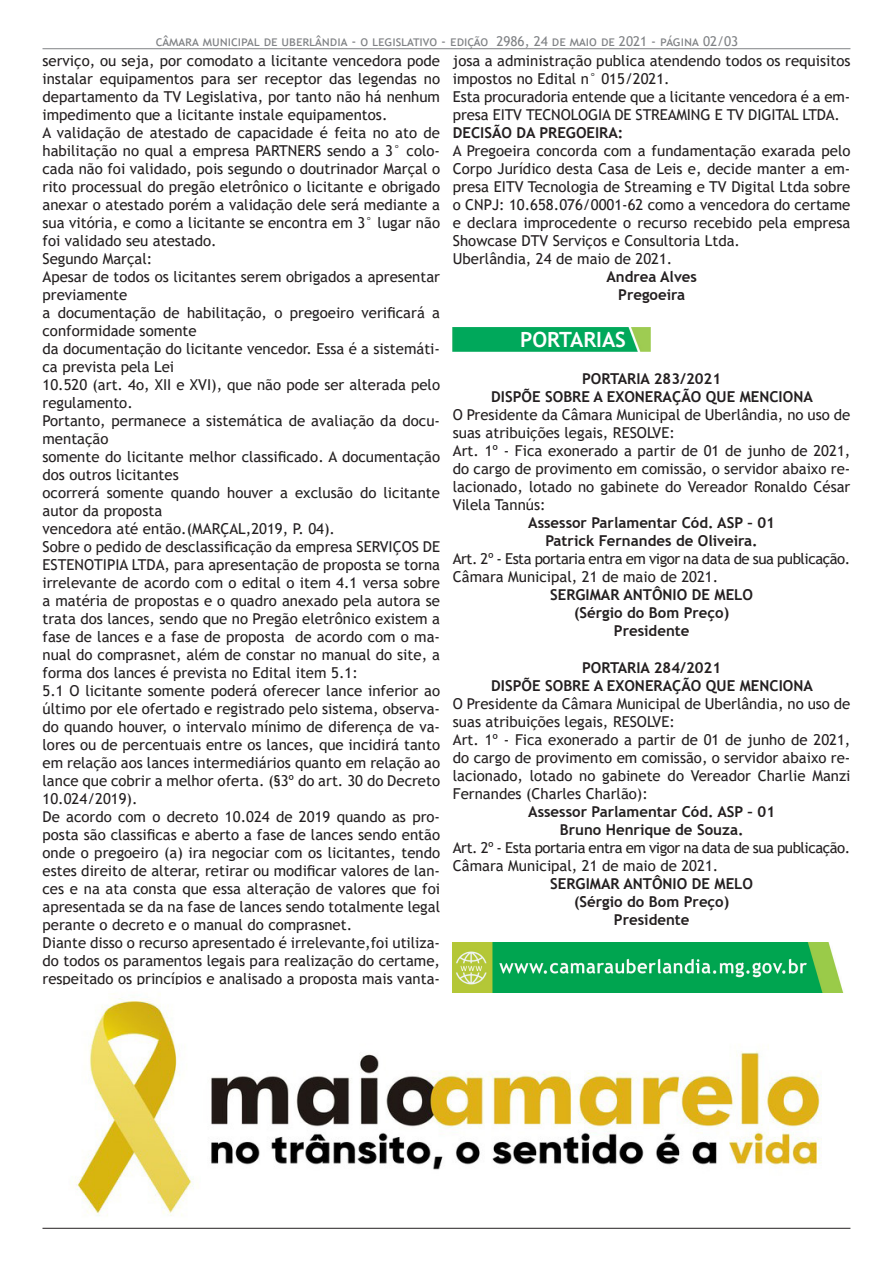
<style>
.page{position:relative;width:893px;height:1263px;background:#fff}
.page>*{position:absolute;margin:0;border:0;box-sizing:border-box;transform-origin:0 0}
.t1{font:700 21px "Trebuchet MS";color:#fff}
.t2{font:15px/18px "Trebuchet MS";color:#231f20}
.t3{font:700 15px "Trebuchet MS";color:#231f20}
.t4{font:15px "Trebuchet MS";letter-spacing:-.03em;color:#231f20}
.t5{font:13.5px "Trebuchet MS";color:#808285}
</style>
<div class="page">
<hr style="left:43px;top:48px;width:807px;height:1px;background:#808285">
<hr style="left:42px;top:1228px;width:808px;height:1px;background:#231f20">
<img style="left:453px;top:327px;width:197px;height:25px">
<img style="left:74px;top:992px;width:770px;height:224px">
<img style="left:452px;top:943px;width:391px;height:49px">
<p class="t5" style="left:156px;top:32px;width:584px">câmara municipal de uberlândia - o legislativo - edição 2986, 24 de maio de 2021 - página 02/03</p>
<p class="t2" style="left:43px;top:52px;width:399px;text-align:justify">serviço, ou seja, por comodato a licitante vencedora pode instalar equipamentos para ser receptor das legendas no departamento da TV Legislativa, por tanto não há nenhum impedimento que a licitante instale equipamentos.</p>
<p class="t2" style="left:43px;top:124px;width:399px;text-align:justify">A validação de atestado de capacidade é feita no ato de habilitação no qual a empresa PARTNERS sendo a 3° colo&shy;cada não foi validado, pois segundo o doutrinador Marçal o rito processual do pregão eletrônico o licitante e obrigado anexar o atestado porém a validação dele será mediante a sua vitória, e como a licitante se encontra em 3° lugar não foi validado seu atestado.</p>
<p class="t2" style="left:43px;top:250px;width:111px">Segundo Marçal:</p>
<p class="t2" style="left:43px;top:268px;width:399px">Apesar de todos os licitantes serem obrigados a apresentar previamente</p>
<p class="t2" style="left:43px;top:304px;width:399px">a documentação de habilitação, o pregoeiro verificará a conformidade somente</p>
<p class="t2" style="left:43px;top:340px;width:399px">da documentação do licitante vencedor. Essa é a sistemáti&shy;ca prevista pela Lei</p>
<p class="t2" style="left:43px;top:376px;width:399px">10.520 (art. 4o, XII e XVI), que não pode ser alterada pelo regulamento.</p>
<p class="t2" style="left:43px;top:412px;width:399px">Portanto, permanece a sistemática de avaliação da docu&shy;mentação</p>
<p class="t2" style="left:43px;top:448px;width:399px">somente do licitante melhor classificado. A documentação dos outros licitantes</p>
<p class="t2" style="left:43px;top:484px;width:399px">ocorrerá somente quando houver a exclusão do licitante autor da proposta</p>
<p class="t2" style="left:43px;top:520px;width:294px">vencedora até então.(MARÇAL,2019, P. 04).</p>
<p class="t2" style="left:43px;top:538px;width:399px;text-align:justify">Sobre o pedido de desclassificação da empresa SERVIÇOS DE ESTENOTIPIA LTDA, para apresentação de proposta se torna irrelevante de acordo com o edital o item 4.1 versa sobre a matéria de propostas e o quadro anexado pela autora se trata dos lances, sendo que no Pregão eletrônico existem a fase de lances e a fase de proposta de acordo com o ma&shy;nual do comprasnet, além de constar no manual do site, a forma dos lances é prevista no Edital item 5.1:</p>
<p class="t2" style="left:43px;top:682px;width:399px;text-align:justify">5.1 O licitante somente poderá oferecer lance inferior ao último por ele ofertado e registrado pelo sistema, observa&shy;do quando houver, o intervalo mínimo de diferença de va&shy;lores ou de percentuais entre os lances, que incidirá tanto em relação aos lances intermediários quanto em relação ao lance que cobrir a melhor oferta. (§3º do art. 30 do Decreto 10.024/2019).</p>
<p class="t2" style="left:43px;top:808px;width:399px;text-align:justify">De acordo com o decreto 10.024 de 2019 quando as pro&shy;posta são classificas e aberto a fase de lances sendo então onde o pregoeiro (a) ira negociar com os licitantes, tendo estes direito de alterar, retirar ou modificar valores de lan&shy;ces e na ata consta que essa alteração de valores que foi apresentada se da na fase de lances sendo totalmente legal perante o decreto e o manual do comprasnet.</p>
<p class="t2" style="left:43px;top:934px;width:399px;text-align:justify">Diante disso o recurso apresentado é irrelevante,foi utiliza&shy;do todos os paramentos legais para realização do certame, respeitado os princípios e analisado a proposta mais vanta-</p>
<p class="t2" style="left:453px;top:52px;width:399px">josa a administração publica atendendo todos os requisitos impostos no Edital n° 015/2021.</p>
<p class="t2" style="left:453px;top:88px;width:399px">Esta procuradoria entende que a licitante vencedora é a em&shy;presa EITV TECNOLOGIA DE STREAMING E TV DIGITAL LTDA.</p>
<p class="t3" style="left:453px;top:124px;width:172px">DECISÃO DA PREGOEIRA:</p>
<p class="t2" style="left:453px;top:142px;width:399px;text-align:justify">A Pregoeira concorda com a fundamentação exarada pelo Corpo Jurídico desta Casa de Leis e, decide manter a em&shy;presa EITV Tecnologia de Streaming e TV Digital Ltda sobre o CNPJ: 10.658.076/0001-62 como a vencedora do certame e declara improcedente o recurso recebido pela empresa Showcase DTV Serviços e Consultoria Ltda.</p>
<p class="t2" style="left:453px;top:250px;width:221px">Uberlândia, 24 de maio de 2021.</p>
<p class="t3" style="left:606px;top:268px;width:92px">Andrea Alves</p>
<p class="t3" style="left:618px;top:286px;width:68px">Pregoeira</p>
<p class="t1" style="left:520px;top:327px;width:107px">PORTARIAS</p>
<p class="t3" style="left:582px;top:369px;width:141px">PORTARIA 283/2021</p>
<p class="t3" style="left:491px;top:387px;width:323px">DISPÕE SOBRE A EXONERAÇÃO QUE MENCIONA</p>
<p class="t2" style="left:453px;top:405px;width:399px">O Presidente da Câmara Municipal de Uberlândia, no uso de suas atribuições legais, RESOLVE:</p>
<p class="t2" style="left:453px;top:441px;width:399px;text-align:justify">Art. 1º - Fica exonerado a partir de 01 de junho de 2021, do cargo de provimento em comissão, o servidor abaixo re&shy;lacionado, lotado no gabinete do Vereador Ronaldo César Vilela Tannús:</p>
<p class="t3" style="left:528px;top:513px;width:248px">Assessor Parlamentar Cód. ASP – 01</p>
<p class="t3" style="left:546px;top:531px;width:214px">Patrick Fernandes de Oliveira.</p>
<p class="t4" style="left:453px;top:549px;width:399px">Art. 2º - Esta portaria entra em vigor na data de sua publicação.</p>
<p class="t2" style="left:453px;top:567px;width:267px">Câmara Municipal, 21 de maio de 2021.</p>
<p class="t3" style="left:550px;top:585px;width:204px">SERGIMAR ANTÔNIO DE MELO</p>
<p class="t3" style="left:574px;top:603px;width:157px">(Sérgio do Bom Preço)</p>
<p class="t3" style="left:614px;top:621px;width:77px">Presidente</p>
<p class="t3" style="left:582px;top:658px;width:141px">PORTARIA 284/2021</p>
<p class="t3" style="left:491px;top:676px;width:323px">DISPÕE SOBRE A EXONERAÇÃO QUE MENCIONA</p>
<p class="t2" style="left:453px;top:695px;width:399px">O Presidente da Câmara Municipal de Uberlândia, no uso de suas atribuições legais, RESOLVE:</p>
<p class="t2" style="left:453px;top:731px;width:399px;text-align:justify">Art. 1º - Fica exonerado a partir de 01 de junho de 2021, do cargo de provimento em comissão, o servidor abaixo re&shy;lacionado, lotado no gabinete do Vereador Charlie Manzi Fernandes (Charles Charlão):</p>
<p class="t3" style="left:528px;top:802px;width:248px">Assessor Parlamentar Cód. ASP – 01</p>
<p class="t3" style="left:560px;top:820px;width:185px">Bruno Henrique de Souza.</p>
<p class="t4" style="left:453px;top:838px;width:399px">Art. 2º - Esta portaria entra em vigor na data de sua publicação.</p>
<p class="t2" style="left:453px;top:857px;width:267px">Câmara Municipal, 21 de maio de 2021.</p>
<p class="t3" style="left:550px;top:874px;width:204px">SERGIMAR ANTÔNIO DE MELO</p>
<p class="t3" style="left:574px;top:892px;width:157px">(Sérgio do Bom Preço)</p>
<p class="t3" style="left:614px;top:910px;width:77px">Presidente</p>
</div>
